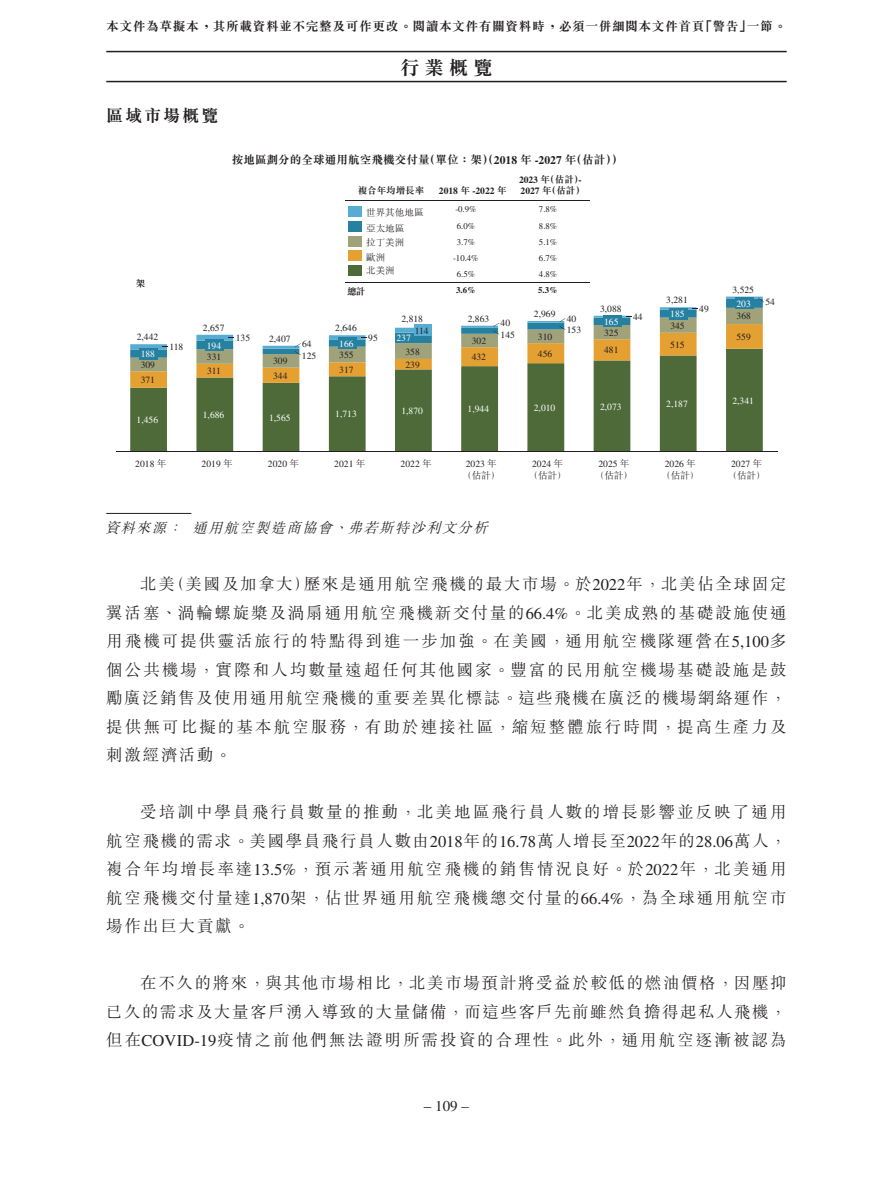
<style>
.page{position:relative;width:893px;height:1191px;background:#fff}
.page>*{position:absolute;margin:0;border:0;box-sizing:border-box;transform-origin:0 0}
.t1{font:700 19.5px "M Sung HK";color:#231f20}
._02_H2{font:700 17.25px "M Sung HK";letter-spacing:.1em;color:#231f20}
._00_txt{font:300 16.5px/28.5px "M Sung HK";letter-spacing:.12em;color:#231f20;text-align:justify}
.t2{font:15px "Times LT Std";color:#231f20}
._06_Notes{font:italic 300 14.25px "M Sung HK";color:#231f20}
.t3{font:700 12.75px "M Sung HK";letter-spacing:.045em;color:#231f20}
.t4{font:11.7px "M Sung HK Bold E Ten B5 H";color:#231f20}
.t5{font:9.6px "Times LT Std";letter-spacing:.005em;color:#231f20}
.t6{font:9.6px "Times LT Std";letter-spacing:.005em;color:#fff}
.t7{font:9.6px/11.4px "M Sung HK Light E Ten B5 H";letter-spacing:.005em;color:#231f20;text-align:center}
.t8{font:9.6px/11.4px "M Sung HK Bold E Ten B5 H";color:#231f20}
.t9{font:700 9.6px "Times LT Std";color:#231f20}
.t10{font:8.85px "Times LT Std";color:#231f20}
.t11{font:700 8.85px "Times LT Std";color:#231f20}
.s1{font-family:"Times LT Std";font-weight:700}
.s2{font-family:"M Sung HK Bold E Ten B5 H";font-weight:400}
.s3{font-family:"M Sung HK Light E Ten B5 H"}
.s4{font-family:"Times LT Std"}
.s5{font-family:"Times LT Std";font-weight:400}
</style>
<div class="page">
<hr style="left:106px;top:51px;width:681px;height:1px;background:#231f20">
<hr style="left:106px;top:81px;width:681px;height:1px;background:#231f20">
<hr style="left:106px;top:513px;width:85px;height:1px;background:#231f20">
<svg style="left:130px;top:387px;width:633px;height:64px;fill:#4d6a38"></svg>
<hr style="left:116px;top:451px;width:661px;height:1px;background:#231f20">
<svg style="left:130px;top:296px;width:634px;height:91px"></svg>
<div style="left:139px;top:348px;width:19px;height:11px;background:#2681a0"></div>
<div style="left:206px;top:339px;width:18px;height:12px;background:#2681a0"></div>
<div style="left:338px;top:337px;width:19px;height:12px;background:#2681a0"></div>
<div style="left:414px;top:324px;width:18px;height:12px;background:#57acd4"></div>
<div style="left:669px;top:308px;width:19px;height:11px;background:#2681a0"></div>
<div style="left:735px;top:298px;width:19px;height:11px;background:#2681a0"></div>
<div style="left:603px;top:316px;width:18px;height:11px;background:#2681a0"></div>
<div style="left:348px;top:207px;width:13px;height:10px;background:#57acd4"></div>
<div style="left:348px;top:221px;width:13px;height:10px;background:#2681a0"></div>
<div style="left:348px;top:236px;width:13px;height:10px;background:#a0a27a"></div>
<div style="left:348px;top:251px;width:13px;height:10px;background:#e5a032"></div>
<div style="left:348px;top:265px;width:13px;height:10px;background:#4d6a38"></div>
<hr style="left:345px;top:200px;width:244px;height:1px;background:#231f20">
<hr style="left:345px;top:282px;width:244px;height:1px;background:#231f20">
<p class="t3" style="left:106px;top:19px;width:682px">本文件為草擬本，其所載資料並不完整及可作更改。閱讀本文件有關資料時，必須一併細閱本文件首頁「警告」一節。</p>
<p class="t1" style="left:400px;top:58px;width:94px">行業概覽</p>
<p class="_02_H2" style="left:106px;top:107px;width:114px">區域市場概覽</p>
<p class="t8" style="left:136px;top:278px;width:11px">架</p>
<p class="t4" style="left:232px;top:153px;width:393px">按地區劃分的全球通用航空飛機交付量（單位：架）（<span class="s1">2018</span> 年 <span class="s1">-2027</span> 年（估計））</p>
<p class="t8" style="left:358px;top:185px;width:68px">複合年均增長率</p>
<p class="t8" style="left:519px;top:174px;width:67px"><span class="s1">2023</span> 年（估計）<span class="s1">-<br>2027</span> 年（估計）</p>
<p class="t9" style="left:439px;top:185px;width:69px">2018 <span class="s2">年</span> -2022 <span class="s2">年</span></p>
<p class="t7" style="left:366px;top:206px;width:59px">世界其他地區</p>
<p class="t7" style="left:366px;top:222px;width:40px">亞太地區</p>
<p class="t7" style="left:366px;top:236px;width:40px">拉丁美洲</p>
<p class="t7" style="left:366px;top:250px;width:30px;line-height:13.4px;text-align:left">歐洲北美洲</p>
<p class="t8" style="left:347px;top:286px;width:20px">總計</p>
<p class="t10" style="left:455px;top:204px;width:23px">-0.9%</p>
<p class="t10" style="left:539px;top:204px;width:20px">7.8%</p>
<p class="t10" style="left:457px;top:221px;width:20px">6.0%</p>
<p class="t10" style="left:539px;top:221px;width:20px">8.8%</p>
<p class="t10" style="left:457px;top:237px;width:20px">3.7%</p>
<p class="t10" style="left:539px;top:237px;width:20px">5.1%</p>
<p class="t10" style="left:453px;top:253px;width:27px">-10.4%</p>
<p class="t10" style="left:539px;top:253px;width:20px">6.7%</p>
<p class="t10" style="left:457px;top:269px;width:20px">6.5%</p>
<p class="t10" style="left:539px;top:269px;width:20px">4.8%</p>
<p class="t11" style="left:456px;top:285px;width:21px">3.6%</p>
<p class="t11" style="left:538px;top:285px;width:21px">5.3%</p>
<p class="t5" style="left:137px;top:332px;width:23px">2,442</p>
<p class="t6" style="left:141px;top:348px;width:16px">188</p>
<p class="t5" style="left:141px;top:359px;width:16px">309</p>
<p class="t5" style="left:141px;top:374px;width:16px">371</p>
<p class="t5" style="left:170px;top:342px;width:15px">118</p>
<p class="t5" style="left:203px;top:322px;width:23px">2,657</p>
<p class="t5" style="left:335px;top:323px;width:23px">2,646</p>
<p class="t5" style="left:236px;top:332px;width:16px">135</p>
<p class="t5" style="left:269px;top:333px;width:23px">2,407</p>
<p class="t6" style="left:207px;top:340px;width:16px">194</p>
<p class="t6" style="left:339px;top:338px;width:16px">166</p>
<p class="t5" style="left:302px;top:338px;width:11px">64</p>
<p class="t5" style="left:207px;top:351px;width:16px">331</p>
<p class="t5" style="left:207px;top:365px;width:15px">311</p>
<p class="t5" style="left:273px;top:356px;width:16px">309</p>
<p class="t5" style="left:273px;top:370px;width:16px">344</p>
<p class="t5" style="left:302px;top:350px;width:16px">125</p>
<p class="t5" style="left:339px;top:349px;width:16px">355</p>
<p class="t5" style="left:339px;top:364px;width:16px">317</p>
<p class="t5" style="left:368px;top:332px;width:11px">95</p>
<p class="t5" style="left:401px;top:314px;width:23px">2,818</p>
<p class="t5" style="left:468px;top:313px;width:23px">2,863</p>
<p class="t5" style="left:415px;top:325px;width:15px">114</p>
<p class="t6" style="left:396px;top:333px;width:16px">237</p>
<p class="t5" style="left:405px;top:346px;width:16px">358</p>
<p class="t5" style="left:405px;top:359px;width:16px">239</p>
<p class="t5" style="left:472px;top:335px;width:16px">302</p>
<p class="t5" style="left:472px;top:351px;width:16px">432</p>
<p class="t5" style="left:501px;top:318px;width:11px">40</p>
<p class="t5" style="left:501px;top:329px;width:16px">145</p>
<p class="t5" style="left:534px;top:308px;width:23px">2,969</p>
<p class="t5" style="left:538px;top:331px;width:16px">310</p>
<p class="t5" style="left:600px;top:303px;width:23px">3,088</p>
<p class="t5" style="left:567px;top:313px;width:11px">40</p>
<p class="t5" style="left:633px;top:312px;width:11px">44</p>
<p class="t6" style="left:604px;top:316px;width:16px">165</p>
<p class="t5" style="left:567px;top:324px;width:16px">153</p>
<p class="t5" style="left:604px;top:327px;width:16px">325</p>
<p class="t5" style="left:538px;top:348px;width:16px">456</p>
<p class="t5" style="left:604px;top:345px;width:16px">481</p>
<p class="t5" style="left:666px;top:295px;width:23px">3,281</p>
<p class="t6" style="left:670px;top:308px;width:16px">185</p>
<p class="t5" style="left:670px;top:320px;width:16px">345</p>
<p class="t5" style="left:670px;top:339px;width:16px">515</p>
<p class="t5" style="left:699px;top:303px;width:11px">49</p>
<p class="t5" style="left:732px;top:284px;width:23px">3,525</p>
<p class="t6" style="left:736px;top:298px;width:16px">203</p>
<p class="t5" style="left:736px;top:311px;width:16px">368</p>
<p class="t5" style="left:736px;top:331px;width:16px">559</p>
<p class="t6" style="left:137px;top:414px;width:23px">1,456</p>
<p class="t6" style="left:203px;top:409px;width:23px">1,686</p>
<p class="t6" style="left:269px;top:412px;width:23px">1,565</p>
<p class="t6" style="left:335px;top:409px;width:23px">1,713</p>
<p class="t6" style="left:401px;top:405px;width:23px">1,870</p>
<p class="t6" style="left:468px;top:404px;width:23px">1,944</p>
<p class="t6" style="left:534px;top:402px;width:23px">2,010</p>
<p class="t6" style="left:600px;top:401px;width:23px">2,073</p>
<p class="t6" style="left:666px;top:398px;width:23px">2,187</p>
<p class="t6" style="left:732px;top:395px;width:23px">2,341</p>
<p class="t5" style="left:765px;top:297px;width:11px">54</p>
<p class="t5" style="left:135px;top:458px;width:33px">2018 <span class="s3">年</span></p>
<p class="t5" style="left:202px;top:458px;width:33px">2019 <span class="s3">年</span></p>
<p class="t5" style="left:268px;top:458px;width:33px">2020 <span class="s3">年</span></p>
<p class="t5" style="left:334px;top:458px;width:33px">2021 <span class="s3">年</span></p>
<p class="t5" style="left:401px;top:458px;width:33px">2022 <span class="s3">年</span></p>
<p class="t7" style="left:462px;top:457px;width:40px"><span class="s4">2023</span> 年（估計）</p>
<p class="t7" style="left:529px;top:457px;width:40px"><span class="s4">2024</span> 年（估計）</p>
<p class="t7" style="left:595px;top:457px;width:40px"><span class="s4">2025</span> 年（估計）</p>
<p class="t7" style="left:661px;top:457px;width:40px"><span class="s4">2026</span> 年（估計）</p>
<p class="t7" style="left:727px;top:457px;width:40px"><span class="s4">2027</span> 年（估計）</p>
<p class="_06_Notes" style="left:105px;top:518px;width:389px">資料來源：通用航空製造商協會、弗若斯特沙利文分析</p>
<p class="_00_txt" style="left:106px;top:569px;width:682px;text-indent:34px">北美（美國及加拿大）歷來是通用航空飛機的最大市場。於<span class="s5">2022</span>年，北美佔全球固定翼活塞、渦輪螺旋槳及渦扇通用航空飛機新交付量的<span class="s5">66.4%</span>。北美成熟的基礎設施使通用飛機可提供靈活旅行的特點得到進一步加強。在美國，通用航空機隊運營在<span class="s5">5,100</span>多個公共機場，實際和人均數量遠超任何其他國家。豐富的民用航空機場基礎設施是鼓勵廣泛銷售及使用通用航空飛機的重要差異化標誌。這些飛機在廣泛的機場網絡運作，提供無可比擬的基本航空服務，有助於連接社區，縮短整體旅行時間，提高生產力及刺激經濟活動。</p>
<p class="_00_txt" style="left:106px;top:797px;width:682px;text-indent:34px">受培訓中學員飛行員數量的推動，北美地區飛行員人數的增長影響並反映了通用航空飛機的需求。美國學員飛行員人數由<span class="s5">2018</span>年的<span class="s5">16.78</span>萬人增長至<span class="s5">2022</span>年的<span class="s5">28.06</span>萬人，複合年均增長率達<span class="s5">13.5%</span>，預示著通用航空飛機的銷售情況良好。於<span class="s5">2022</span>年，北美通用航空飛機交付量達<span class="s5">1,870</span>架，佔世界通用航空飛機總交付量的<span class="s5">66.4%</span>，為全球通用航空市場作出巨大貢獻。</p>
<p class="_00_txt" style="left:106px;top:968px;width:682px;text-indent:34px">在不久的將來，與其他市場相比，北美市場預計將受益於較低的燃油價格，因壓抑已久的需求及大量客戶湧入導致的大量儲備，而這些客戶先前雖然負擔得起私人飛機，但在<span class="s5">COVID-19</span>疫情之前他們無法證明所需投資的合理性。此外，通用航空逐漸被認為</p>
<p class="t2" style="left:424px;top:1097px;width:46px">– 109 –</p>
</div>
